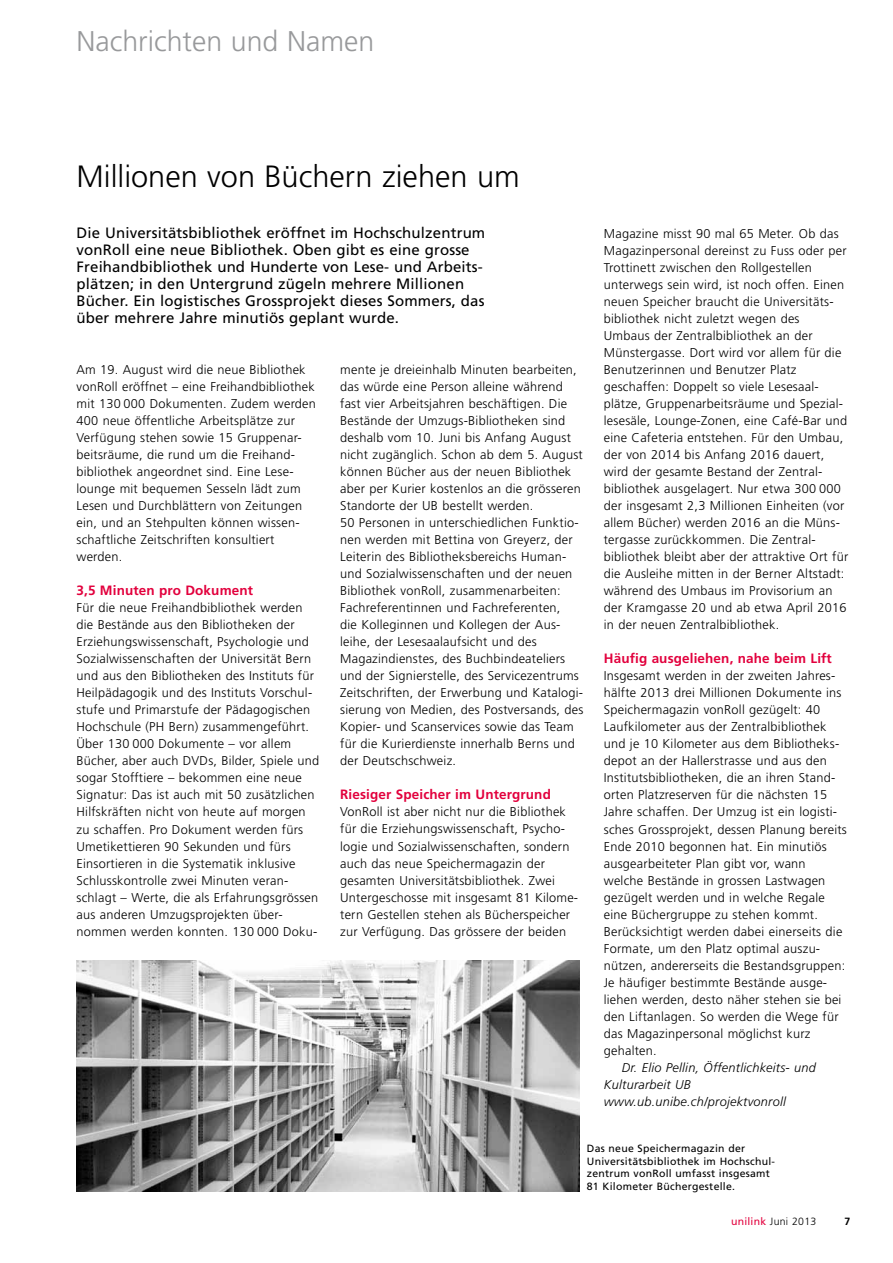
<style>
.page{position:relative;width:893px;height:1263px;background:#fff}
.page>*{position:absolute;margin:0;border:0;box-sizing:border-box;transform-origin:0 0}
.t1{font:300 30.75px "Frutiger";color:#000}
.t2{font:300 28.5px "Frutiger";color:#98999b}
.t3{font:15px/17px "Frutiger";letter-spacing:.01em;color:#000}
.t4{font:700 13.5px "Frutiger";letter-spacing:.01em;color:#e2003d}
.t5{font:300 12.75px/17px "Frutiger";letter-spacing:.02em;color:#000}
.t6{font:italic 300 12.75px/17px "Frutiger";letter-spacing:.02em;color:#000}
.t7{font:10.5px/12.8px "Frutiger";letter-spacing:.025em;color:#000}
.t8{font:300 10.5px "Frutiger";letter-spacing:.03em;color:#000}
.t9{font:700 10.5px "Frutiger";color:#000}
.s1{font-weight:400;color:#e2003d}
</style>
<div class="page">
<img style="left:77px;top:960px;width:502px;height:232px">
<h2 class="t2" style="left:77px;top:25px;width:299px">Nachrichten und Namen</h2>
<h1 class="t1" style="left:77px;top:159px;width:445px">Millionen von Büchern ziehen um</h1>
<p class="t3" style="left:77px;top:224px;width:410px">Die Universitätsbibliothek eröffnet im Hochschulzentrum vonRoll eine neue Bibliothek. Oben gibt es eine grosse Freihandbibliothek und Hunderte von Lese- und Arbeits&shy;plätzen; in den Untergrund zügeln mehrere Millionen Bücher. Ein logistisches Grossprojekt dieses Sommers, das über mehrere Jahre minutiös geplant wurde.</p>
<p class="t5" style="left:604px;top:225px;width:246px">Magazine misst 90 mal 65 Meter. Ob das Magazinpersonal dereinst zu Fuss oder per Trottinett zwischen den Rollgestellen unterwegs sein wird, ist noch offen. Einen neuen Speicher braucht die Universitäts&shy;bibliothek nicht zuletzt wegen des Umbaus der Zentralbibliothek an der Münstergasse. Dort wird vor allem für die Benutzerinnen und Benutzer Platz geschaffen: Doppelt so viele Lesesaal&shy;plätze, Gruppenarbeitsräume und Spezial&shy;lesesäle, Lounge-Zonen, eine Café-Bar und eine Cafeteria entstehen. Für den Umbau, der von 2014 bis Anfang 2016 dauert, wird der gesamte Bestand der Zentral&shy;bibliothek ausgelagert. Nur etwa 300 000 der insgesamt 2,3 Millionen Einheiten (vor allem Bücher) werden 2016 an die Müns&shy;tergasse zurückkommen. Die Zentral&shy;bibliothek bleibt aber der attraktive Ort für die Ausleihe mitten in der Berner Altstadt: während des Umbaus im Provisorium an der Kramgasse 20 und ab etwa April 2016 in der neuen Zentralbibliothek.</p>
<p class="t4" style="left:604px;top:651px;width:230px">Häufig ausgeliehen, nahe beim Lift</p>
<p class="t5" style="left:604px;top:668px;width:245px">Insgesamt werden in der zweiten Jahres&shy;hälfte 2013 drei Millionen Dokumente ins Speichermagazin vonRoll gezügelt: 40<br>Laufkilometer aus der Zentralbibliothek und je 10 Kilometer aus dem Bibliotheks&shy;depot an der Hallerstrasse und aus den Institutsbibliotheken, die an ihren Stand&shy;orten Platzreserven für die nächsten 15<br>Jahre schaffen. Der Umzug ist ein logisti&shy;sches Grossprojekt, dessen Planung bereits Ende 2010 begonnen hat. Ein minutiös ausgearbeiteter Plan gibt vor, wann welche Bestände in grossen Lastwagen gezügelt werden und in welche Regale eine Büchergruppe zu stehen kommt.<br>Berücksichtigt werden dabei einerseits die Formate, um den Platz optimal auszu&shy;nützen, andererseits die Bestandsgruppen:<br>Je häufiger bestimmte Bestände ausge&shy;liehen werden, desto näher stehen sie bei den Liftanlagen. So werden die Wege für das Magazinpersonal möglichst kurz gehalten.</p>
<p class="t6" style="left:604px;top:1059px;width:214px;text-indent:18px">Dr. Elio Pellin, Öffentlichkeits- und<br>Kulturarbeit UB www.ub.unibe.ch/projektvonroll</p>
<p class="t7" style="left:587px;top:1142px;width:190px">Das neue Speichermagazin der Universitätsbibliothek im Hochschul&shy;zentrum vonRoll umfasst insgesamt 81 Kilometer Büchergestelle.</p>
<p class="t5" style="left:77px;top:361px;width:241px">Am 19. August wird die neue Bibliothek vonRoll eröffnet – eine Freihandbibliothek mit 130 000 Dokumenten. Zudem werden 400 neue öffentliche Arbeitsplätze zur Verfügung stehen sowie 15 Gruppenar&shy;beitsräume, die rund um die Freihand&shy;bibliothek angeordnet sind. Eine Lese&shy;lounge mit bequemen Sesseln lädt zum Lesen und Durchblättern von Zeitungen ein, und an Stehpulten können wissen&shy;schaftliche Zeitschriften konsultiert werden.</p>
<p class="t4" style="left:77px;top:583px;width:178px">3,5 Minuten pro Dokument</p>
<p class="t5" style="left:77px;top:600px;width:244px">Für die neue Freihandbibliothek werden die Bestände aus den Bibliotheken der Erziehungswissenschaft, Psychologie und Sozialwissenschaften der Universität Bern und aus den Bibliotheken des Instituts für Heilpädagogik und des Instituts Vorschul&shy;stufe und Primarstufe der Pädagogischen Hochschule (PH Bern) zusammengeführt.<br>Über 130 000 Dokumente – vor allem Bücher, aber auch DVDs, Bilder, Spiele und sogar Stofftiere – bekommen eine neue Signatur: Das ist auch mit 50 zusätzlichen Hilfskräften nicht von heute auf morgen zu schaffen. Pro Dokument werden fürs Umetikettieren 90 Sekunden und fürs Einsortieren in die Systematik inklusive Schlusskontrolle zwei Minuten veran&shy;schlagt – Werte, die als Erfahrungsgrössen aus anderen Umzugsprojekten über&shy;nommen werden konnten. 130 000 Doku-</p>
<p class="t5" style="left:340px;top:362px;width:245px">mente je dreieinhalb Minuten bearbeiten, das würde eine Person alleine während fast vier Arbeitsjahren beschäftigen. Die Bestände der Umzugs-Bibliotheken sind deshalb vom 10. Juni bis Anfang August nicht zugänglich. Schon ab dem 5. August können Bücher aus der neuen Bibliothek aber per Kurier kostenlos an die grösseren Standorte der UB bestellt werden.<br>50 Personen in unterschiedlichen Funktio&shy;nen werden mit Bettina von Greyerz, der Leiterin des Bibliotheksbereichs Human&shy;und Sozialwissenschaften und der neuen Bibliothek vonRoll, zusammenarbeiten:<br>Fachreferentinnen und Fachreferenten,<br>die Kolleginnen und Kollegen der Aus&shy;leihe, der Lesesaalaufsicht und des Magazindienstes, des Buchbindeateliers und der Signierstelle, des Servicezentrums Zeitschriften, der Erwerbung und Katalogi&shy;sierung von Medien, des Postversands, des Kopier- und Scanservices sowie das Team für die Kurierdienste innerhalb Berns und der Deutschschweiz.</p>
<p class="t4" style="left:340px;top:787px;width:212px">Riesiger Speicher im Untergrund</p>
<p class="t5" style="left:340px;top:804px;width:240px">VonRoll ist aber nicht nur die Bibliothek für die Erziehungswissenschaft, Psycho&shy;logie und Sozialwissenschaften, sondern auch das neue Speichermagazin der gesamten Universitätsbibliothek. Zwei Untergeschosse mit insgesamt 81 Kilome&shy;tern Gestellen stehen als Bücherspeicher zur Verfügung. Das grössere der beiden</p>
<p class="t8" style="left:731px;top:1215px;width:87px"><span class="s1">unilink</span> Juni 2013</p>
<p class="t9" style="left:845px;top:1215px;width:7px">7</p>
</div>
